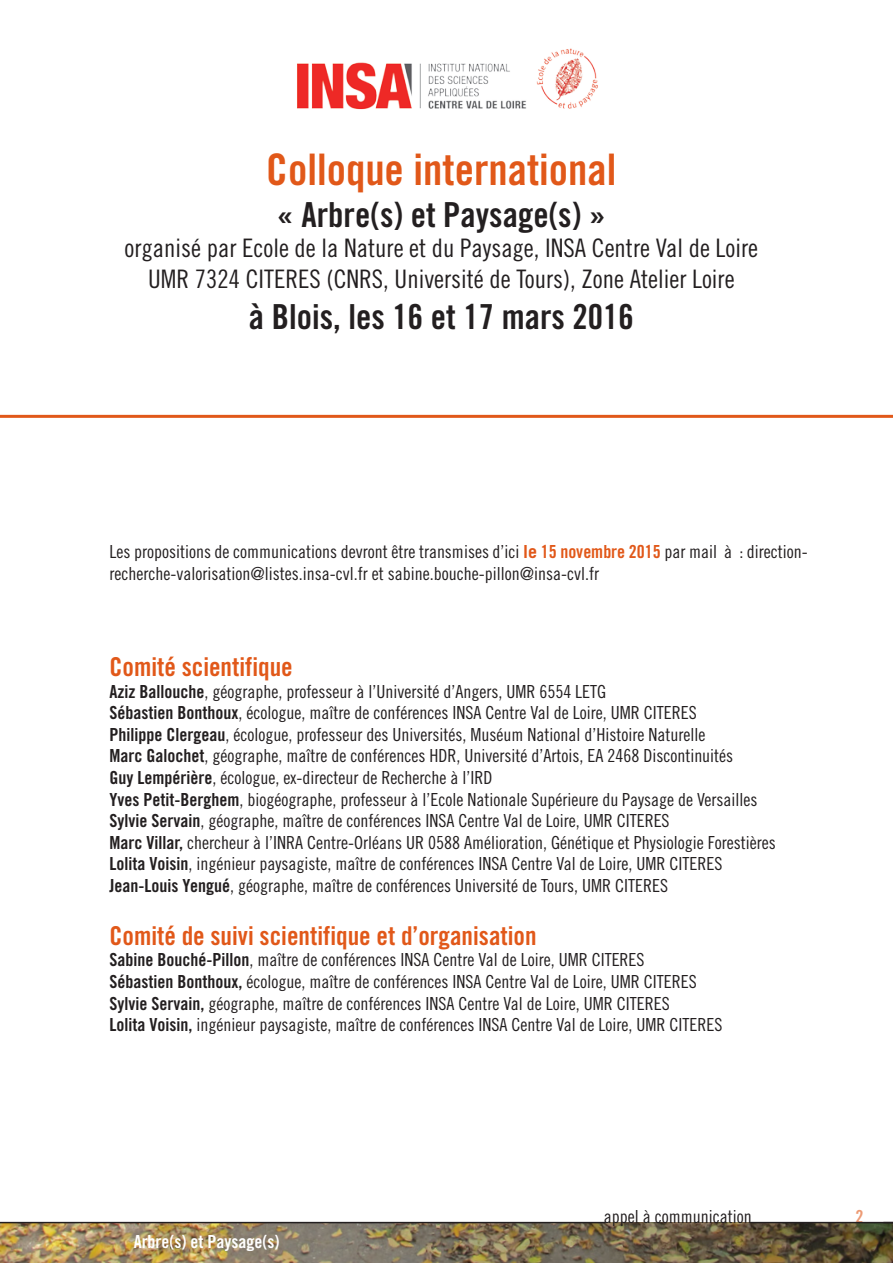
<style>
.page{position:relative;width:893px;height:1263px;background:#fff}
.page>*{position:absolute;margin:0;border:0;box-sizing:border-box;transform-origin:0 0}
.t1{font:43.5px "Trade Gothic Bold Cond Twenty";color:#e15819}
.t2{font:34.5px "Trade Gothic Bold Cond Twenty";color:#231f20}
.t3{font:25.95px "Trade Gothic Bold Cond Twenty";color:#e15819}
.t4{font:25.5px "Trade Gothic Cond Eighteen";color:#231f20}
.t5{font:18px/21.6px "Trade Gothic Cond Eighteen";color:#231f20}
.t6{font:18px "Trade Gothic Bold Cond Twenty";color:#fff}
.t7{font:18px "Trade Gothic Bold Cond Twenty";color:#ed9b75}
.s1{font-family:"Trade Gothic";font-weight:700;color:#e15819}
.s2{font-family:"Trade Gothic Bold Cond Twenty";color:#e15819}
.s3{font-family:"Trade Gothic Bold Cond Twenty"}
</style>
<div class="page">
<img style="left:0;top:1222px;width:893px;height:41px">
<hr style="left:0;top:1222px;width:606px;height:1px;background:#231f20">
<hr style="left:750px;top:1222px;width:143px;height:1px;background:#231f20">
<hr style="left:0;top:415px;width:893px;height:3px;background:#e15819">
<img style="left:297px;top:48px;width:301px;height:62px">
<p class="t1" style="left:266px;top:143px;width:352px">Colloque international</p>
<p class="t2" style="left:277px;top:194px;width:331px">« Arbre(s) et Paysage(s) »</p>
<p class="t4" style="left:125px;top:233px;width:635px">organisé par Ecole de la Nature et du Paysage, INSA Centre Val de Loire</p>
<p class="t4" style="left:148px;top:264px;width:588px">UMR 7324 CITERES (CNRS, Université de Tours), Zone Atelier Loire</p>
<p class="t2" style="left:249px;top:296px;width:386px">à Blois, les 16 et 17 mars 2016</p>
<p class="t5" style="left:109px;top:541px;width:700px">Les propositions de communications devront être transmises d’ici <span class="s1">le</span> <span class="s2">15 novembre 2015</span> par mail à : direction&shy;recherche-valorisation@listes.insa-cvl.fr et sabine.bouche-pillon@insa-cvl.fr</p>
<p class="t3" style="left:109px;top:651px;width:185px">Comité scientifique</p>
<p class="t5" style="left:109px;top:680px;width:498px"><span class="s3">Aziz Ballouche</span>, géographe, professeur à l’Université d’Angers, UMR 6554 LETG</p>
<p class="t5" style="left:109px;top:702px;width:589px"><span class="s3">Sébastien Bonthoux</span>, écologue, maître de conférences INSA Centre Val de Loire, UMR CITERES</p>
<p class="t5" style="left:109px;top:723px;width:597px"><span class="s3">Philippe Clergeau</span>, écologue, professeur des Universités, Muséum National d’Histoire Naturelle</p>
<p class="t5" style="left:109px;top:745px;width:625px"><span class="s3">Marc Galochet</span>, géographe, maître de conférences HDR, Université d’Artois, EA 2468 Discontinuités</p>
<p class="t5" style="left:109px;top:767px;width:384px"><span class="s3">Guy Lempérière</span>, écologue, ex-directeur de Recherche à l’IRD</p>
<p class="t5" style="left:109px;top:788px;width:650px"><span class="s3">Yves Petit-Berghem</span>, biogéographe, professeur à l’Ecole Nationale Supérieure du Paysage de Versailles</p>
<p class="t5" style="left:109px;top:810px;width:562px"><span class="s3">Sylvie Servain</span>, géographe, maître de conférences INSA Centre Val de Loire, UMR CITERES</p>
<p class="t5" style="left:109px;top:831px;width:668px"><span class="s3">Marc Villar,</span> chercheur à l’INRA Centre-Orléans UR 0588 Amélioration, Génétique et Physiologie Forestières</p>
<p class="t5" style="left:109px;top:853px;width:615px"><span class="s3">Lolita Voisin</span>, ingénieur paysagiste, maître de conférences INSA Centre Val de Loire, UMR CITERES</p>
<p class="t5" style="left:109px;top:875px;width:560px"><span class="s3">Jean-Louis Yengué</span>, géographe, maître de conférences Université de Tours, UMR CITERES</p>
<p class="t3" style="left:109px;top:920px;width:429px">Comité de suivi scientifique et d’organisation</p>
<p class="t5" style="left:109px;top:949px;width:537px"><span class="s3">Sabine Bouché-Pillon</span>, maître de conférences INSA Centre Val de Loire, UMR CITERES</p>
<p class="t5" style="left:109px;top:971px;width:589px"><span class="s3">Sébastien Bonthoux,</span> écologue, maître de conférences INSA Centre Val de Loire, UMR CITERES</p>
<p class="t5" style="left:109px;top:992px;width:562px"><span class="s3">Sylvie Servain,</span> géographe, maître de conférences INSA Centre Val de Loire, UMR CITERES</p>
<p class="t5" style="left:109px;top:1014px;width:615px"><span class="s3">Lolita Voisin,</span> ingénieur paysagiste, maître de conférences INSA Centre Val de Loire, UMR CITERES</p>
<p class="t6" style="left:134px;top:1230px;width:147px">Arbre(s) et Paysage(s)</p>
<p class="t5" style="left:604px;top:1206px;width:149px">appel à communication</p>
<p class="t7" style="left:855px;top:1205px;width:9px">2</p>
</div>
